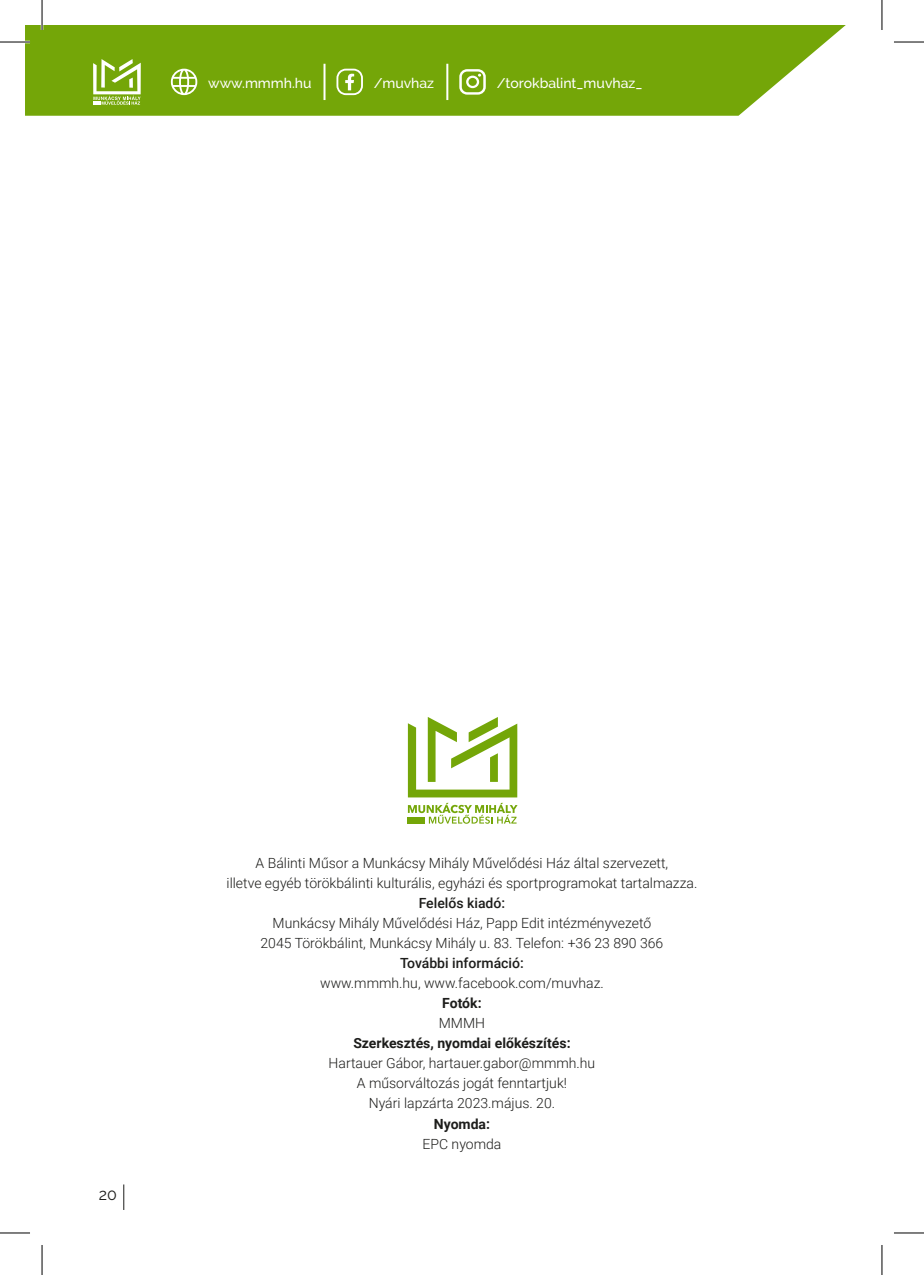
<style>
.page{position:relative;width:924px;height:1275px;background:#fff}
.page>*{position:absolute;margin:0;border:0;box-sizing:border-box;transform-origin:0 0}
.t1{font:16px "Raleway";color:#1d1d1b}
.Kenyerszoveg{font:300 14px/20px "Roboto";color:#1d1d1b;text-align:center}
.Kenyerszoveg-2{font:700 14px "Roboto";color:#1d1d1b}
.t2{font:500 14px "Raleway";color:#fff}
.Kenyerszoveg-3{font:500 14px "Roboto";color:#1d1d1b}
</style>
<div class="page">
<svg style="left:25px;top:25px;width:820px;height:91px;background:#7eac19"></svg>
<svg style="left:93px;top:59px;width:48px;height:46px"></svg>
<svg style="left:171px;top:69px;width:26px;height:26px"></svg>
<hr style="left:323px;top:64px;width:2px;height:36px;background:#fff">
<hr style="left:446px;top:64px;width:2px;height:36px;background:#fff">
<svg style="left:336px;top:69px;width:27px;height:26px"></svg>
<svg style="left:459px;top:69px;width:26px;height:26px"></svg>
<svg style="left:123px;top:1184px;width:1px;height:26px"></svg>
<svg style="left:408px;top:803px;width:109px;height:20px"></svg>
<div style="left:407px;top:817px;width:18px;height:6px;background:#74a608"></div>
<svg style="left:407px;top:717px;width:110px;height:80px"></svg>
<hr style="left:0;top:41px;width:30px;height:2px;background:#fff">
<hr style="left:41px;top:0;width:2px;height:30px;background:#fff">
<hr style="left:0;top:42px;width:30px;height:1px;background:#000">
<hr style="left:893px;top:42px;width:30px;height:1px;background:#000">
<hr style="left:0;top:1232px;width:30px;height:1px;background:#000">
<hr style="left:893px;top:1232px;width:30px;height:1px;background:#000">
<hr style="left:42px;top:0;width:1px;height:30px;background:#000">
<hr style="left:42px;top:1245px;width:1px;height:30px;background:#000">
<hr style="left:881px;top:0;width:1px;height:30px;background:#000">
<hr style="left:881px;top:1245px;width:1px;height:30px;background:#000">
<p class="t2" style="left:208px;top:75px;width:105px">www.mmmh.hu</p>
<p class="t2" style="left:374px;top:75px;width:62px">/muvhaz</p>
<p class="t2" style="left:496px;top:75px;width:147px">/torokbalint_muvhaz_</p>
<p class="t1" style="left:99px;top:1184px;width:20px">20</p>
<p class="Kenyerszoveg" style="left:226px;top:853px;width:472px">A Bálinti Műsor a Munkácsy Mihály Művelődési Ház által szervezett,<br>illetve egyéb törökbálinti kulturális, egyházi és sportprogramokat tartalmazza.</p>
<p class="Kenyerszoveg-3" style="left:418px;top:893px;width:88px">Felelős kiadó:</p>
<p class="Kenyerszoveg" style="left:272px;top:913px;width:380px">Munkácsy Mihály Művelődési Ház, Papp Edit intézményvezető</p>
<p class="Kenyerszoveg" style="left:260px;top:933px;width:404px">2045 Törökbálint, Munkácsy Mihály u. 83. Telefon: +36 23 890 366</p>
<p class="Kenyerszoveg-3" style="left:400px;top:953px;width:125px">További információ:</p>
<p class="Kenyerszoveg" style="left:320px;top:973px;width:285px">www.mmmh.hu, www.facebook.com/muvhaz.</p>
<p class="Kenyerszoveg-2" style="left:442px;top:993px;width:41px">Fotók:</p>
<p class="Kenyerszoveg" style="left:438px;top:1013px;width:48px">MMMH</p>
<p class="Kenyerszoveg-2" style="left:353px;top:1033px;width:219px">Szerkesztés, nyomdai előkészítés:</p>
<p class="Kenyerszoveg" style="left:328px;top:1053px;width:268px">Hartauer Gábor, hartauer.gabor@mmmh.hu</p>
<p class="Kenyerszoveg" style="left:357px;top:1073px;width:211px">A műsorváltozás jogát fenntartjuk!</p>
<p class="Kenyerszoveg" style="left:368px;top:1093px;width:188px">Nyári lapzárta 2023.május. 20.</p>
<p class="Kenyerszoveg-2" style="left:433px;top:1113px;width:58px">Nyomda:</p>
<p class="Kenyerszoveg" style="left:422px;top:1133px;width:80px">EPC nyomda</p>
</div>
